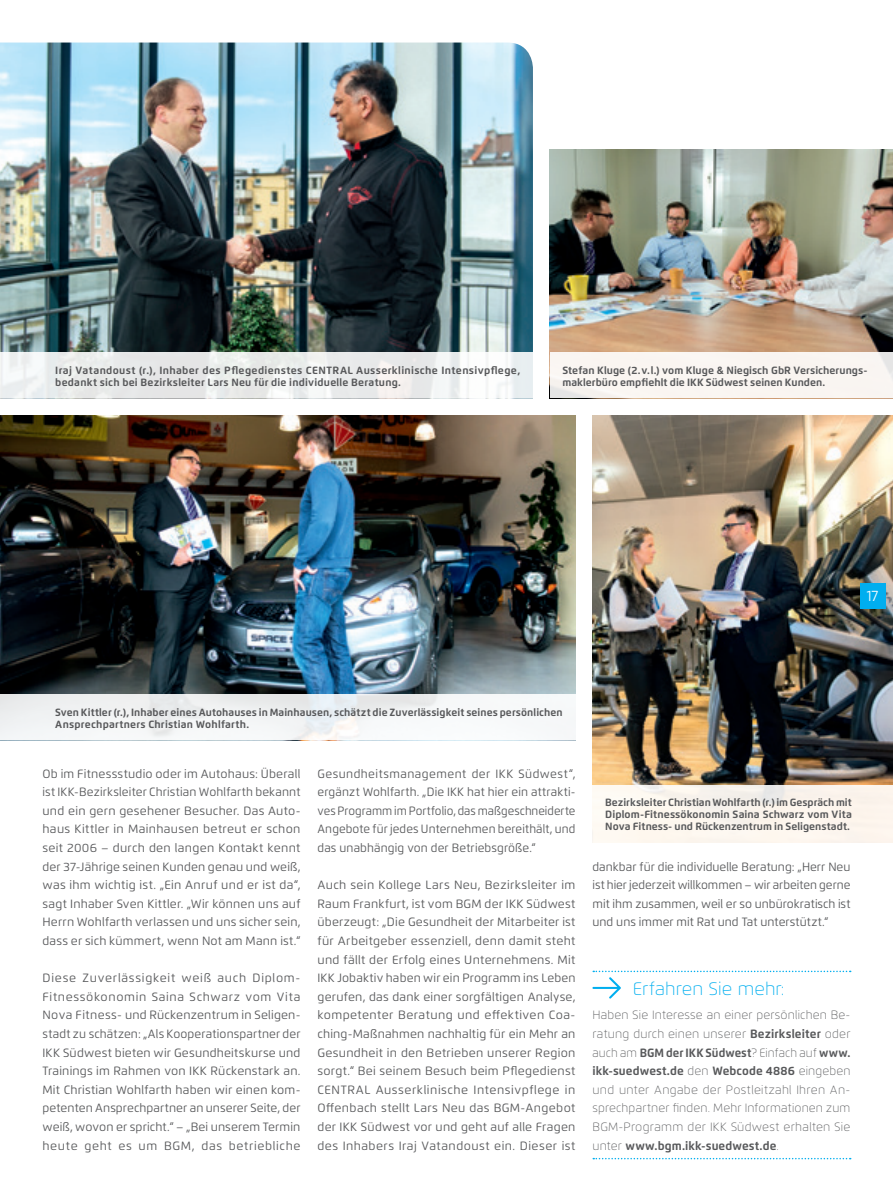
<style>
.page{position:relative;width:893px;height:1191px;background:#fff}
.page>*{position:absolute;margin:0;border:0;box-sizing:border-box;transform-origin:0 0}
.t1{font:100 18px "Flexo";color:#00aeef}
.t2{font:15px "Flexo";color:#fff;scale:.9 1}
.t3{font:12px/18.6px "Flexo";letter-spacing:.015em;color:#57585a;text-align:justify}
.t4{font:100 12px/18.6px "Flexo";letter-spacing:.02em;color:#57585a;text-align:justify}
.t5{font:700 10.5px/12px "Flexo";letter-spacing:.01em;color:#57585a}
.t6{font:700 10.5px/12px "Flexo";letter-spacing:.03em;color:#57585a}
.s1{font-weight:700}
</style>
<div class="page">
<img style="left:0;top:415px;width:575px;height:279px">
<img style="left:0;top:43px;width:533px;height:309px">
<img style="left:550px;top:149px;width:343px;height:203px">
<img style="left:592px;top:415px;width:301px;height:370px">
<svg style="left:0;top:352px;width:533px;height:46px;fill:#e9eceb"></svg>
<div style="left:0;top:694px;width:575px;height:46px;background:linear-gradient(to right,#eeeff0,#f6f8f9)"></div>
<div style="left:550px;top:352px;width:343px;height:46px;background:#faf5f1"></div>
<div style="left:592px;top:785px;width:301px;height:57px;background:#fdf6ee"></div>
<svg style="left:593px;top:1157px;width:258px;height:2px"></svg>
<svg style="left:592px;top:970px;width:259px;height:28px"></svg>
<div style="left:860px;top:583px;width:25px;height:25px;background:#00aeef"></div>
<p class="t6" style="left:55px;top:364px;width:466px">Iraj Vatandoust (r.), Inhaber des Pflegedienstes CENTRAL Ausserklinische Intensivpflege, bedankt sich bei Bezirksleiter Lars Neu für die individuelle Beratung.</p>
<p class="t5" style="left:562px;top:364px;width:307px">Stefan Kluge (2.v.l.) vom Kluge &amp; Niegisch GbR Versicherungs&shy;maklerbüro empfiehlt die IKK Südwest seinen Kunden.</p>
<p class="t2" style="left:867px;top:586px;width:14px">17</p>
<p class="t5" style="left:55px;top:706px;width:509px">Sven Kittler (r.), Inhaber eines Autohauses in Mainhausen, schätzt die Zuverlässigkeit seines persönlichen<br>Ansprechpartners Christian Wohlfarth.</p>
<p class="t3" style="left:43px;top:764px;width:259px">Ob im Fitnessstudio oder im Autohaus: Überall ist IKK-Bezirksleiter Christian Wohlfarth bekannt und ein gern gesehener Besucher. Das Auto&shy;haus Kittler in Mainhausen betreut er schon seit 2006 – durch den langen Kontakt kennt der 37-Jährige seinen Kunden genau und weiß, was ihm wichtig ist. „Ein Anruf und er ist da“, sagt Inhaber Sven Kittler. „Wir können uns auf Herrn Wohlfarth verlassen und uns sicher sein, dass er sich kümmert, wenn Not am Mann ist.“</p>
<p class="t3" style="left:43px;top:968px;width:259px;text-align:left">Diese Zuverlässigkeit weiß auch Diplom-Fitnessökonomin Saina Schwarz vom Vita Nova Fitness- und Rückenzentrum in Seligen&shy;stadt zu schätzen: „Als Kooperationspartner der IKK Südwest bieten wir Gesundheitskurse und Trainings im Rahmen von IKK Rückenstark an.<br>Mit Christian Wohlfarth haben wir einen kom&shy;petenten Ansprechpartner an unserer Seite, der weiß, wovon er spricht.“ – „Bei unserem Termin heute geht es um BGM, das betriebliche</p>
<p class="t3" style="left:317px;top:764px;width:259px">Gesundheitsmanagement der IKK Südwest“, ergänzt Wohlfarth. „Die IKK hat hier ein attrakti&shy;ves Programm im Portfolio, das maßgeschneiderte Angebote für jedes Unternehmen bereithält, und das unabhängig von der Betriebsgröße.“</p>
<p class="t3" style="left:317px;top:875px;width:259px">Auch sein Kollege Lars Neu, Bezirksleiter im Raum Frankfurt, ist vom BGM der IKK Südwest überzeugt: „Die Gesundheit der Mitarbeiter ist für Arbeitgeber essenziell, denn damit steht und fällt der Erfolg eines Unternehmens. Mit IKK Jobaktiv haben wir ein Programm ins Leben gerufen, das dank einer sorgfältigen Analyse, kompetenter Beratung und effektiven Coa&shy;ching-Maßnahmen nachhaltig für ein Mehr an Gesundheit in den Betrieben unserer Region sorgt.“ Bei seinem Besuch beim Pflegedienst CENTRAL Ausserklinische Intensivpflege in Offenbach stellt Lars Neu das BGM--Angebot der IKK Südwest vor und geht auf alle Fragen des Inhabers Iraj Vatandoust ein. Dieser ist</p>
<p class="t5" style="left:605px;top:796px;width:248px;text-align:justify">Bezirksleiter Christian Wohlfarth (r.) im Gespräch mit Diplom-Fitnessökonomin Saina Schwarz vom Vita Nova Fitness- und Rückenzentrum in Seligenstadt.</p>
<p class="t3" style="left:592px;top:857px;width:259px">dankbar für die individuelle Beratung: „Herr Neu ist hier jederzeit willkommen – wir arbeiten gerne mit ihm zusammen, weil er so unbürokratisch ist und uns immer mit Rat und Tat unterstützt.“</p>
<h1 class="t1" style="left:633px;top:978px;width:153px">Erfahren Sie mehr:</h1>
<p class="t4" style="left:592px;top:1006px;width:259px">Haben Sie Interesse an einer persönlichen Be&shy;ratung durch einen unserer <span class="s1">Bezirksleiter</span> oder auch am <span class="s1">BGM der IKK Südwest</span>? Einfach auf <span class="s1">www. ikk-suedwest.de</span> den <span class="s1">Webcode 4886</span> eingeben und unter Angabe der Postleitzahl Ihren An&shy;sprechpartner finden. Mehr Informationen zum BGM-Programm der IKK Südwest erhalten Sie unter <span class="s1">www.bgm.ikk-suedwest.de</span>.</p>
</div>
